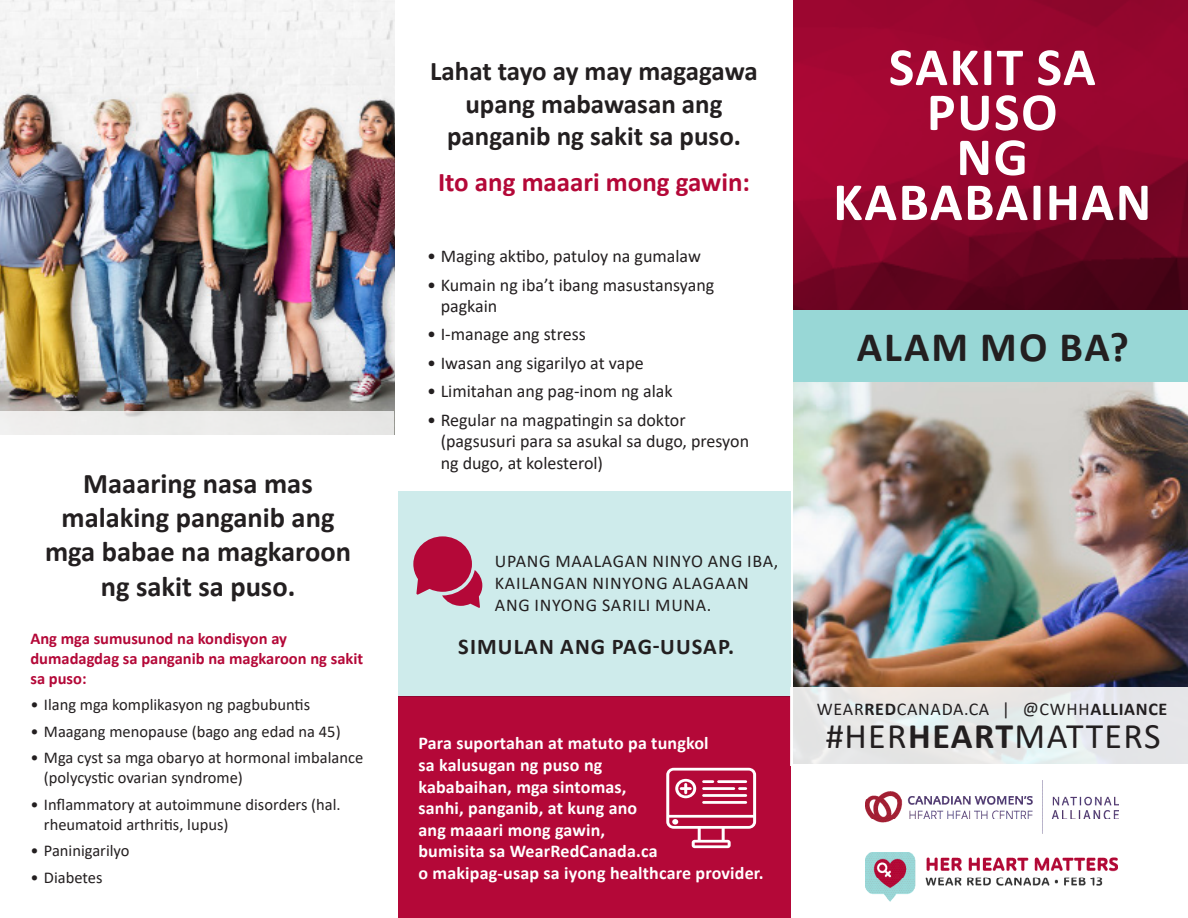
<style>
.page{position:relative;width:1188px;height:918px;background:#fff}
.page>*{position:absolute;margin:0;border:0;box-sizing:border-box;transform-origin:0 0}
.t1{font:700 54px/45px "Calibri";letter-spacing:.03em;color:#fff;text-align:center}
.t2{font:700 42px "Calibri";letter-spacing:.05em;color:#231f20}
.t3{font:36px "Calibri";letter-spacing:.04em;color:#231f20}
.t4{font:700 28.5px/34.2px "Calibri";color:#231f20;text-align:center}
.t5{font:700 27px/32.4px "Calibri";color:#231f20;text-align:center}
.t6{font:700 27px "Calibri";color:#b40838}
.t7{font:700 22.5px "Calibri";letter-spacing:.05em;color:#231f20}
.t8{font:18px/21.6px "Calibri";color:#231f20}
.t9{font:700 18px/21.6px "Calibri";letter-spacing:.01em;color:#fff}
.t10{font:18px/21.6px "Calibri";letter-spacing:.04em;color:#231f20}
.t11{font:16.5px/19.8px "Calibri";color:#231f20}
.t12{font:700 16.5px/19.8px "Calibri";color:#b40838}
.s1{font-weight:700}
</style>
<div class="page">
<svg style="left:794px;top:0;width:394px;height:310px;background:#8a052a"></svg>
<div style="left:398px;top:697px;width:392px;height:221px;background:#b40838"></div>
<div style="left:398px;top:491px;width:392px;height:206px;background:#ceebeb"></div>
<img style="left:0;top:0;width:394px;height:411px">
<div style="left:0;top:411px;width:394px;height:24px;background:#ebebea"></div>
<img style="left:794px;top:382px;width:394px;height:305px">
<div style="left:794px;top:310px;width:394px;height:72px;background:#98d7d6"></div>
<img style="left:865px;top:852px;width:252px;height:49px">
<img style="left:865px;top:781px;width:253px;height:53px">
<svg style="left:790px;top:687px;width:398px;height:79px;background:#e7e9ea"></svg>
<svg style="left:666px;top:768px;width:90px;height:80px"></svg>
<hr style="left:702px;top:794px;width:45px;height:3px;background:#fff">
<hr style="left:702px;top:801px;width:45px;height:3px;background:#fff">
<svg style="left:413px;top:536px;width:69px;height:72px"></svg>
<p class="t4" style="left:45px;top:466px;width:307px">Maaaring nasa mas malaking panganib ang mga babae na magkaroon ng sakit sa puso.</p>
<p class="t12" style="left:30px;top:629px;width:334px">Ang mga sumusunod na kondisyon ay dumadagdag sa panganib na magkaroon ng sakit sa puso:</p>
<p class="t11" style="left:30px;top:695px;width:281px">• Ilang mga komplikasyon ng pagbubuntis</p>
<p class="t11" style="left:30px;top:721px;width:312px">• Maagang menopause (bago ang edad na 45)</p>
<p class="t11" style="left:44px;top:748px;width:321px;text-indent:-14px">• Mga cyst sa mga obaryo at hormonal imbalance (polycystic ovarian syndrome)</p>
<p class="t11" style="left:44px;top:794px;width:298px;text-indent:-14px">• Inflammatory at autoimmune disorders (hal. rheumatoid arthritis, lupus)</p>
<p class="t11" style="left:30px;top:840px;width:101px">• Paninigarilyo</p>
<p class="t11" style="left:30px;top:867px;width:74px">• Diabetes</p>
<p class="t5" style="left:430px;top:55px;width:329px">Lahat tayo ay may magagawa upang mabawasan ang panganib ng sakit sa puso.</p>
<p class="t6" style="left:438px;top:163px;width:313px">Ito ang maaari mong gawin:</p>
<p class="t8" style="left:427px;top:245px;width:275px">• Maging aktibo, patuloy na gumalaw</p>
<p class="t8" style="left:441px;top:273px;width:275px;text-indent:-14px">• Kumain ng iba’t ibang masustansyang pagkain</p>
<p class="t8" style="left:427px;top:323px;width:160px">• I-manage ang stress</p>
<p class="t8" style="left:427px;top:352px;width:218px">• Iwasan ang sigarilyo at vape</p>
<p class="t8" style="left:427px;top:380px;width:247px">• Limitahan ang pag-inom ng alak</p>
<p class="t8" style="left:441px;top:408px;width:310px;text-indent:-14px">• Regular na magpatingin sa doktor (pagsusuri para sa asukal sa dugo, presyon ng dugo, at kolesterol)</p>
<p class="t10" style="left:495px;top:550px;width:285px">UPANG MAALAGAN NINYO ANG IBA,<br>KAILANGAN NINYONG ALAGAAN<br>ANG INYONG SARILI MUNA.</p>
<p class="t7" style="left:458px;top:631px;width:277px">SIMULAN ANG PAG-UUSAP.</p>
<p class="t9" style="left:418px;top:732px;width:292px">Para suportahan at matuto pa tungkol sa kalusugan ng puso ng<br>kababaihan, mga sintomas,<br>sanhi, panganib, at kung ano<br>ang maaari mong gawin,<br>bumisita sa WearRedCanada.ca</p>
<p class="t9" style="left:418px;top:862px;width:347px">o makipag-usap sa iyong healthcare provider.</p>
<p class="t1" style="left:889px;top:44px;width:208px">SAKIT SA<br>PUSO</p>
<p class="t1" style="left:833px;top:134px;width:320px">NG<br>KABABAIHAN</p>
<p class="t2" style="left:857px;top:317px;width:274px">ALAM MO BA?</p>
<p class="t10" style="left:817px;top:698px;width:352px">WEAR<span class="s1">RED</span>CANADA.CA | @CWHH<span class="s1">ALLIANCE</span></p>
<p class="t3" style="left:826px;top:711px;width:336px">#HER<span class="s1">HEART</span>MATTERS</p>
</div>
